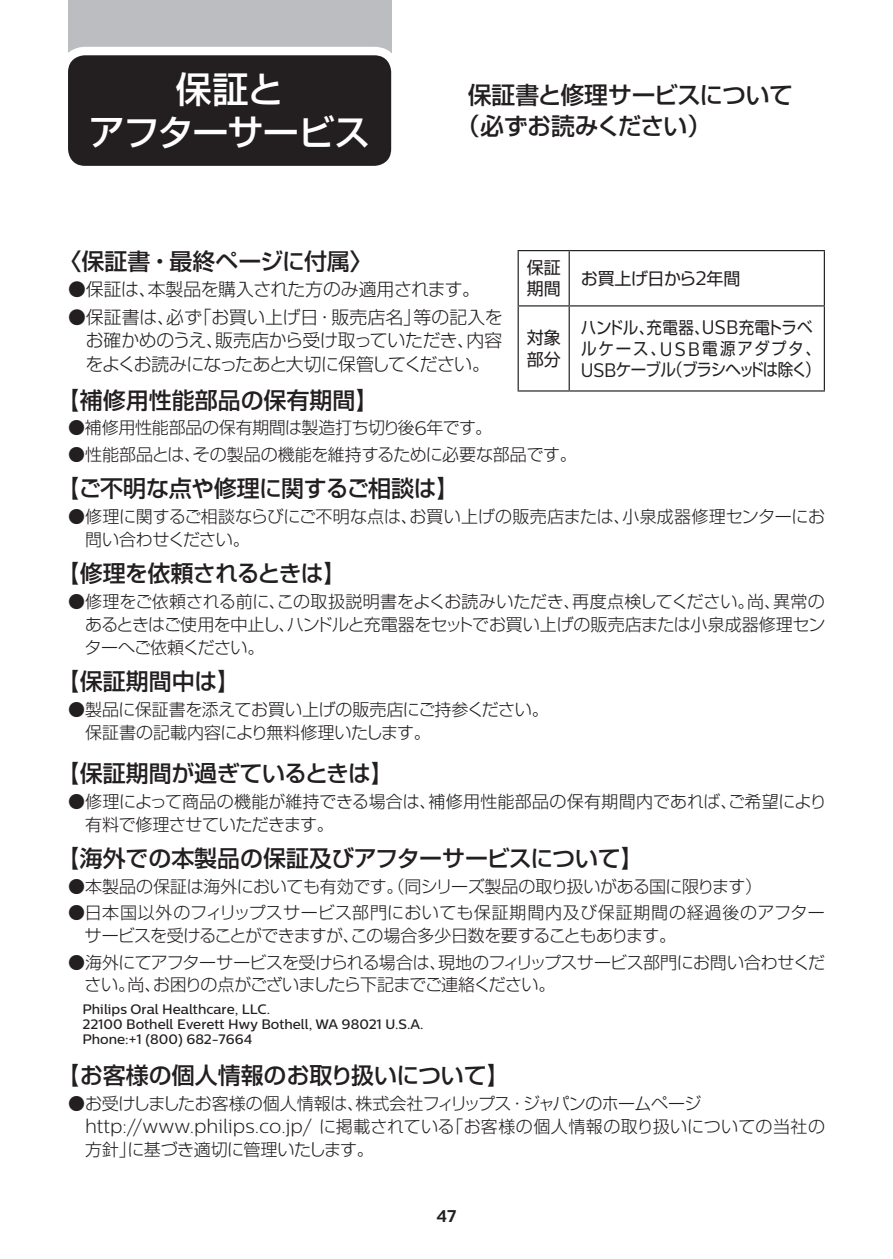
<style>
.page{position:relative;width:893px;height:1259px;background:#fff}
.page>*{position:absolute;margin:0;border:0;box-sizing:border-box;transform-origin:0 0}
.t1{font:500 36px/42.6px "Shin Go Pro";letter-spacing:-.03em;color:#fff;text-align:center}
.t2{font:500 23.7px/30.6px "Shin Go Pro";letter-spacing:-.015em;color:#231f20}
.t3{font:500 23.1px "Shin Go Pro";letter-spacing:-.01em;color:#231f20}
.t4{font:500 23.1px "Shin Go Pro";letter-spacing:-.03em;color:#231f20}
.t5{font:300 18px/23.7px "Shin Go Pro";letter-spacing:-.03em;color:#231f20;text-align:justify}
.t6{font:300 17.1px/23.1px "Shin Go Pro";letter-spacing:-.02em;color:#231f20}
.t7{font:300 17.1px/23.1px "Shin Go Pro";color:#231f20}
.t8{font:17.1px/21.3px "Shin Go Pro";letter-spacing:-.015em;color:#231f20;scale:.91 1}
.t9{font:17.1px/21.3px "Shin Go Pro";letter-spacing:-.015em;color:#231f20}
.t10{font:700 17.1px "Centrale Sans";color:#231f20}
.t11{font:500 13.8px/15.3px "Centrale Sans";color:#231f20}
.s1{font-family:"Centrale Sans";font-size:19.5px}
</style>
<div class="page">
<hr style="left:518px;top:250px;width:51px;height:1px;background:#231f20">
<hr style="left:518px;top:251px;width:1px;height:54px;background:#231f20">
<hr style="left:569px;top:250px;width:256px;height:1px;background:#231f20">
<hr style="left:569px;top:251px;width:1px;height:54px;background:#231f20">
<hr style="left:824px;top:251px;width:1px;height:54px;background:#231f20">
<hr style="left:518px;top:305px;width:51px;height:1px;background:#231f20">
<hr style="left:518px;top:306px;width:1px;height:84px;background:#231f20">
<hr style="left:569px;top:305px;width:256px;height:1px;background:#231f20">
<hr style="left:569px;top:306px;width:1px;height:84px;background:#231f20">
<hr style="left:824px;top:306px;width:1px;height:84px;background:#231f20">
<hr style="left:518px;top:390px;width:51px;height:1px;background:#231f20">
<hr style="left:569px;top:390px;width:256px;height:1px;background:#231f20">
<div style="left:68px;top:0;width:323px;height:98px;background:#bcbdc0"></div>
<div style="left:64px;top:51px;width:331px;height:119px;background:#231f20;border-radius:21px"></div>
<div style="left:60px;top:47px;width:340px;height:127px;border:9px solid #fff;border-radius:21px"></div>
<h1 class="t1" style="left:89px;top:64px;width:283px">保証と<br>アフターサービス</h1>
<h2 class="t2" style="left:456px;top:77px;width:338px;text-indent:11px">保証書と修理サービスについて（必ずお読みください）</h2>
<h3 class="t3" style="left:58px;top:242px;width:316px">〈保証書・最終ページに付属〉</h3>
<p class="t5" style="left:68px;top:275px;width:414px">●保証は、本製品を購入された方のみ適用されます。</p>
<p class="t5" style="left:85px;top:303px;width:419px;text-indent:-17px">●保証書は、必ず「お買い上げ日・販売店名」等の記入をお確かめのうえ、販売店から受け取っていただき、内容をよくお読みになったあと大切に保管してください。</p>
<h3 class="t3" style="left:57px;top:381px;width:324px">【補修用性能部品の保有期間】</h3>
<p class="t6" style="left:68px;top:414px;width:426px">●補修用性能部品の保有期間は製造打ち切り後<span class="s1">6</span>年です。</p>
<p class="t6" style="left:68px;top:440px;width:510px">●性能部品とは、その製品の機能を維持するために必要な部品です。</p>
<h3 class="t3" style="left:57px;top:469px;width:405px">【ご不明な点や修理に関するご相談は】</h3>
<p class="t6" style="left:85px;top:502px;width:742px;text-indent:-17px">●修理に関するご相談ならびにご不明な点は、お買い上げの販売店または、小泉成器修理センターにお問い合わせください。</p>
<h3 class="t4" style="left:57px;top:554px;width:291px">【修理を依頼されるときは】</h3>
<p class="t6" style="left:85px;top:587px;width:742px;text-align:justify;text-indent:-17px">●修理をご依頼される前に、この取扱説明書をよくお読みいただき、再度点検してください。尚、異常のあるときはご使用を中止し、ハンドルと充電器をセットでお買い上げの販売店または小泉成器修理センターへご依頼ください。</p>
<h3 class="t3" style="left:57px;top:662px;width:185px">【保証期間中は】</h3>
<p class="t6" style="left:85px;top:695px;width:465px;text-indent:-17px">●製品に保証書を添えてお買い上げの販売店にご持参ください。保証書の記載内容により無料修理いたします。</p>
<h3 class="t3" style="left:57px;top:754px;width:339px">【保証期間が過ぎているときは】</h3>
<p class="t7" style="left:85px;top:787px;width:743px;text-indent:-17px">●修理によって商品の機能が維持できる場合は、補修用性能部品の保有期間内であれば、ご希望により有料で修理させていただきます。</p>
<h3 class="t3" style="left:57px;top:839px;width:589px">【海外での本製品の保証及びアフターサービスについて】</h3>
<p class="t6" style="left:68px;top:872px;width:695px">●本製品の保証は海外においても有効です。（同シリーズ製品の取り扱いがある国に限ります）</p>
<p class="t7" style="left:85px;top:899px;width:742px;text-indent:-17px">●日本国以外のフィリップスサービス部門においても保証期間内及び保証期間の経過後のアフターサービスを受けることができますが、この場合多少日数を要することもあります。</p>
<p class="t6" style="left:85px;top:948px;width:742px;text-indent:-17px">●海外にてアフターサービスを受けられる場合は、現地のフィリップスサービス部門にお問い合わせください。尚、お困りの点がございましたら下記までご連絡ください。</p>
<p class="t11" style="left:82px;top:1001px;width:342px">Philips Oral Healthcare, LLC.<br>22100 Bothell Everett Hwy Bothell, WA 98021 U.S.A.<br>Phone:+1 (800) 682-7664</p>
<h3 class="t3" style="left:57px;top:1056px;width:455px">【お客様の個人情報のお取り扱いについて】</h3>
<p class="t6" style="left:85px;top:1089px;width:741px;text-indent:-17px">●お受けしましたお客様の個人情報は、株式会社フィリップス・ジャパンのホームページ<span class="s1">http://www.philips.co.jp/</span> に掲載されている「お客様の個人情報の取り扱いについての当社の方針」に基づき適切に管理いたします。</p>
<p class="t9" style="left:527px;top:255px;width:36px">保証期間</p>
<p class="t9" style="left:581px;top:265px;width:161px">お買上げ日から<span class="s1">2</span>年間</p>
<p class="t9" style="left:527px;top:325px;width:36px">対象部分</p>
<p class="t8" style="left:581px;top:314px;width:265px">ハンドル、充電器、<span class="s1">USB</span>充電トラベルケース、<span class="s1">USB</span>電源アダプタ、<br><span class="s1">USB</span>ケーブル（ブラシヘッドは除く）</p>
<p class="t10" style="left:437px;top:1206px;width:21px">47</p>
</div>
